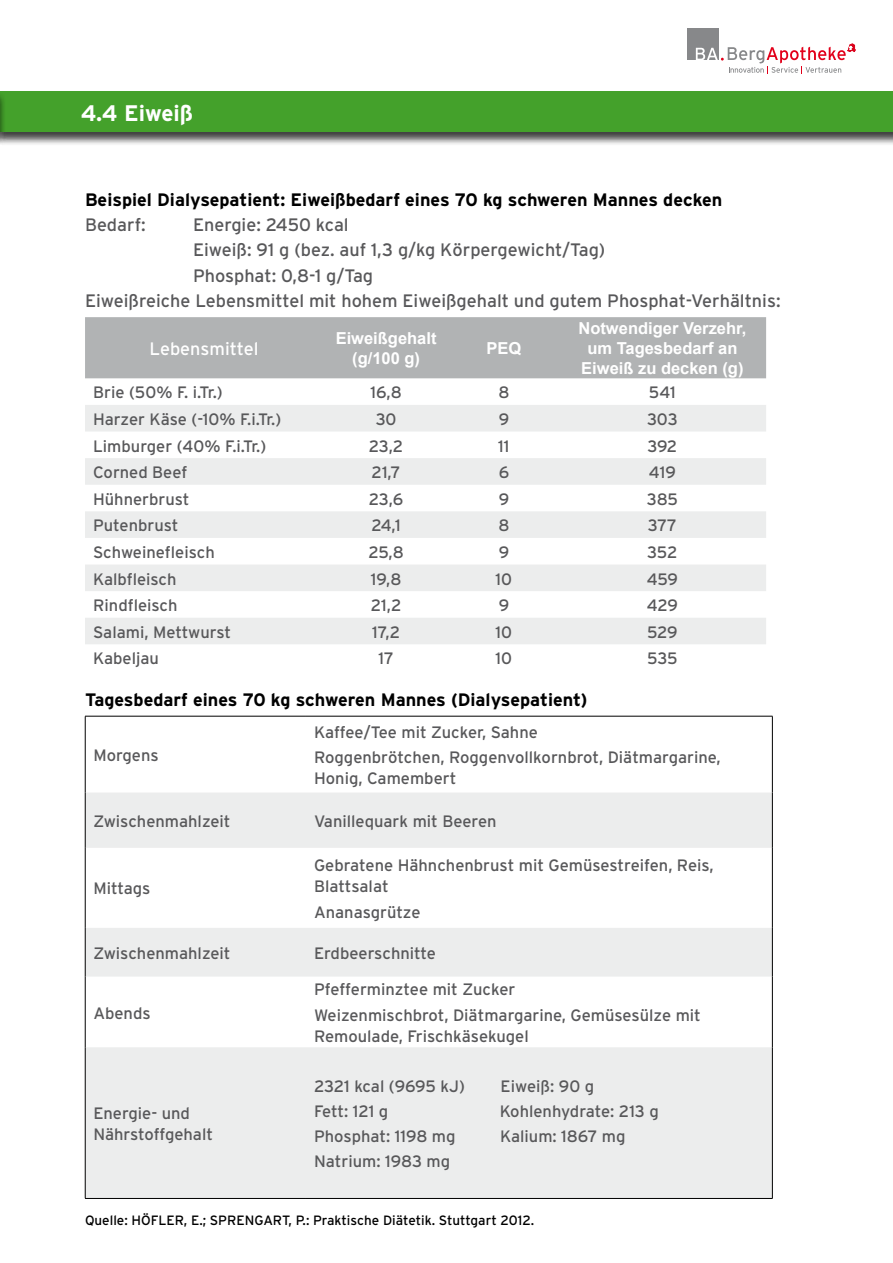
<style>
.page{position:relative;width:893px;height:1263px;background:#fff}
.page>*{position:absolute;margin:0;border:0;box-sizing:border-box;transform-origin:0 0}
.t1{font:700 22.5px "Interstate";color:#fff}
.t2{font:18px "Interstate";color:#58585a}
.t3{font:700 18px "Interstate";color:#000}
.t4{font:18px "Interstate";color:#fff}
.t5{font:16.5px/25.2px "Interstate";color:#58585a}
.t6{font:700 16.5px/19.8px "Arial";color:#fff;text-align:center}
.t7{font:13.5px "Interstate";color:#000}
</style>
<div class="page">
<div style="left:0;top:91px;width:893px;height:55px;background:#000;opacity:.75"></div>
<div style="left:0;top:92px;width:893px;height:40px;background:#44a12b"></div>
<div style="left:687px;top:29px;width:31px;height:31px;background:#87888a"></div>
<svg style="left:696px;top:44px;width:159px;height:30px"></svg>
<div style="left:0;top:91px;width:6px;height:55px;background:#000;opacity:.75"></div>
<div style="left:85px;top:317px;width:681px;height:61px;background:#b1b3b4"></div>
<svg style="left:85px;top:405px;width:681px;height:239px;fill:#eceded"></svg>
<svg style="left:86px;top:792px;width:686px;height:406px;fill:#eceded"></svg>
<hr style="left:85px;top:716px;width:221px;height:1px;background:#000">
<hr style="left:85px;top:716px;width:1px;height:76px;background:#000">
<hr style="left:306px;top:716px;width:466px;height:1px;background:#000">
<hr style="left:772px;top:716px;width:1px;height:76px;background:#000">
<hr style="left:85px;top:792px;width:1px;height:56px;background:#000">
<hr style="left:772px;top:792px;width:1px;height:56px;background:#000">
<hr style="left:85px;top:848px;width:1px;height:80px;background:#000">
<hr style="left:772px;top:848px;width:1px;height:80px;background:#000">
<hr style="left:772px;top:928px;width:1px;height:48px;background:#000">
<hr style="left:772px;top:976px;width:1px;height:71px;background:#000">
<hr style="left:85px;top:1047px;width:1px;height:151px;background:#000">
<hr style="left:772px;top:1047px;width:1px;height:151px;background:#000">
<hr style="left:85px;top:1198px;width:221px;height:1px;background:#000">
<hr style="left:306px;top:1198px;width:466px;height:1px;background:#000">
<hr style="left:85px;top:928px;width:1px;height:48px;background:#000">
<hr style="left:85px;top:976px;width:1px;height:71px;background:#000">
<h1 class="t1" style="left:81px;top:101px;width:114px">4.4 Eiweiß</h1>
<p class="t3" style="left:85px;top:189px;width:639px">Beispiel Dialysepatient: Eiweißbedarf eines 70 kg schweren Mannes decken</p>
<p class="t2" style="left:85px;top:215px;width:62px">Bedarf:</p>
<p class="t2" style="left:193px;top:215px;width:157px">Energie: 2450 kcal</p>
<p class="t2" style="left:193px;top:240px;width:414px">Eiweiß: 91 g (bez. auf 1,3 g/kg Körpergewicht/Tag)</p>
<p class="t2" style="left:193px;top:265px;width:182px">Phosphat: 0,8-1 g/Tag</p>
<p class="t2" style="left:85px;top:290px;width:697px">Eiweißreiche Lebensmittel mit hohem Eiweißgehalt und gutem Phosphat-Verhältnis:</p>
<p class="t4" style="left:150px;top:339px;width:110px">Lebensmittel</p>
<p class="t6" style="left:336px;top:329px;width:102px">Eiweißgehalt (g/100 g)</p>
<p class="t6" style="left:486px;top:339px;width:36px">PEQ</p>
<p class="t6" style="left:578px;top:319px;width:169px">Notwendiger Verzehr, um Tagesbedarf an<br>Eiweiß zu decken (g)</p>
<p class="t5" style="left:93px;top:380px;width:131px">Brie (50% F. i.Tr.)</p>
<p class="t5" style="left:370px;top:380px;width:33px">16,8</p>
<p class="t5" style="left:498px;top:380px;width:13px">8</p>
<p class="t5" style="left:649px;top:380px;width:28px">541</p>
<p class="t5" style="left:93px;top:406px;width:190px">Harzer Käse (-10% F.i.Tr.)</p>
<p class="t5" style="left:376px;top:406px;width:22px">30</p>
<p class="t5" style="left:499px;top:406px;width:12px">9</p>
<p class="t5" style="left:647px;top:406px;width:32px">303</p>
<p class="t5" style="left:93px;top:433px;width:175px">Limburger (40% F.i.Tr.)</p>
<p class="t5" style="left:369px;top:433px;width:36px">23,2</p>
<p class="t5" style="left:498px;top:433px;width:13px">11</p>
<p class="t5" style="left:647px;top:433px;width:32px">392</p>
<p class="t5" style="left:93px;top:460px;width:96px">Corned Beef</p>
<p class="t5" style="left:372px;top:460px;width:31px">21,7</p>
<p class="t5" style="left:499px;top:460px;width:12px">6</p>
<p class="t5" style="left:649px;top:460px;width:28px">419</p>
<p class="t5" style="left:93px;top:486px;width:98px">Hühnerbrust</p>
<p class="t5" style="left:369px;top:486px;width:36px">23,6</p>
<p class="t5" style="left:499px;top:486px;width:12px">9</p>
<p class="t5" style="left:647px;top:486px;width:33px">385</p>
<p class="t5" style="left:93px;top:513px;width:87px">Putenbrust</p>
<p class="t5" style="left:372px;top:513px;width:31px">24,1</p>
<p class="t5" style="left:498px;top:513px;width:13px">8</p>
<p class="t5" style="left:648px;top:513px;width:30px">377</p>
<p class="t5" style="left:93px;top:539px;width:123px">Schweinefleisch</p>
<p class="t5" style="left:368px;top:539px;width:37px">25,8</p>
<p class="t5" style="left:499px;top:539px;width:12px">9</p>
<p class="t5" style="left:647px;top:539px;width:32px">352</p>
<p class="t5" style="left:93px;top:566px;width:85px">Kalbfleisch</p>
<p class="t5" style="left:371px;top:566px;width:32px">19,8</p>
<p class="t5" style="left:496px;top:566px;width:18px">10</p>
<p class="t5" style="left:647px;top:566px;width:33px">459</p>
<p class="t5" style="left:93px;top:593px;width:86px">Rindfleisch</p>
<p class="t5" style="left:371px;top:593px;width:32px">21,2</p>
<p class="t5" style="left:499px;top:593px;width:12px">9</p>
<p class="t5" style="left:647px;top:593px;width:33px">429</p>
<p class="t5" style="left:93px;top:619px;width:139px">Salami, Mettwurst</p>
<p class="t5" style="left:372px;top:619px;width:30px">17,2</p>
<p class="t5" style="left:496px;top:619px;width:18px">10</p>
<p class="t5" style="left:647px;top:619px;width:32px">529</p>
<p class="t5" style="left:93px;top:646px;width:67px">Kabeljau</p>
<p class="t5" style="left:378px;top:646px;width:17px">17</p>
<p class="t5" style="left:496px;top:646px;width:18px">10</p>
<p class="t5" style="left:647px;top:646px;width:32px">535</p>
<p class="t3" style="left:85px;top:689px;width:504px">Tagesbedarf eines 70 kg schweren Mannes (Dialysepatient)</p>
<p class="t5" style="left:93px;top:742px;width:67px">Morgens</p>
<p class="t5" style="left:314px;top:719px;width:408px">Kaffee/Tee mit Zucker, Sahne<br>Roggenbrötchen, Roggenvollkornbrot, Diätmargarine,</p>
<p class="t5" style="left:314px;top:766px;width:144px">Honig, Camembert</p>
<p class="t5" style="left:93px;top:808px;width:139px">Zwischenmahlzeit</p>
<p class="t5" style="left:314px;top:808px;width:184px">Vanillequark mit Beeren</p>
<p class="t5" style="left:93px;top:876px;width:59px">Mittags</p>
<p class="t5" style="left:314px;top:855px;width:401px;line-height:21px">Gebratene Hähnchenbrust mit Gemüsestreifen, Reis,<br>Blattsalat</p>
<p class="t5" style="left:314px;top:899px;width:108px">Ananasgrütze</p>
<p class="t5" style="left:93px;top:940px;width:139px">Zwischenmahlzeit</p>
<p class="t5" style="left:314px;top:940px;width:123px">Erdbeerschnitte</p>
<p class="t5" style="left:93px;top:1000px;width:59px">Abends</p>
<p class="t5" style="left:93px;top:1102px;width:121px;line-height:21px">Energie- und<br>Nährstoffgehalt</p>
<p class="t5" style="left:314px;top:977px;width:388px">Pfefferminztee mit Zucker<br>Weizenmischbrot, Diätmargarine, Gemüsesülze mit</p>
<p class="t5" style="left:314px;top:1023px;width:216px">Remoulade, Frischkäsekugel</p>
<p class="t5" style="left:314px;top:1073px;width:152px">2321 kcal (9695 kJ)</p>
<p class="t5" style="left:501px;top:1073px;width:95px">Eiweiß: 90 g</p>
<p class="t5" style="left:314px;top:1098px;width:76px">Fett: 121 g</p>
<p class="t5" style="left:500px;top:1098px;width:161px">Kohlenhydrate: 213 g</p>
<p class="t5" style="left:314px;top:1123px;width:143px">Phosphat: 1198 mg</p>
<p class="t5" style="left:500px;top:1123px;width:127px">Kalium: 1867 mg</p>
<p class="t5" style="left:314px;top:1149px;width:138px">Natrium: 1983 mg</p>
<p class="t7" style="left:85px;top:1213px;width:451px">Quelle: HÖFLER, E.; SPRENGART, P.: Praktische Diätetik. Stuttgart 2012.</p>
</div>
